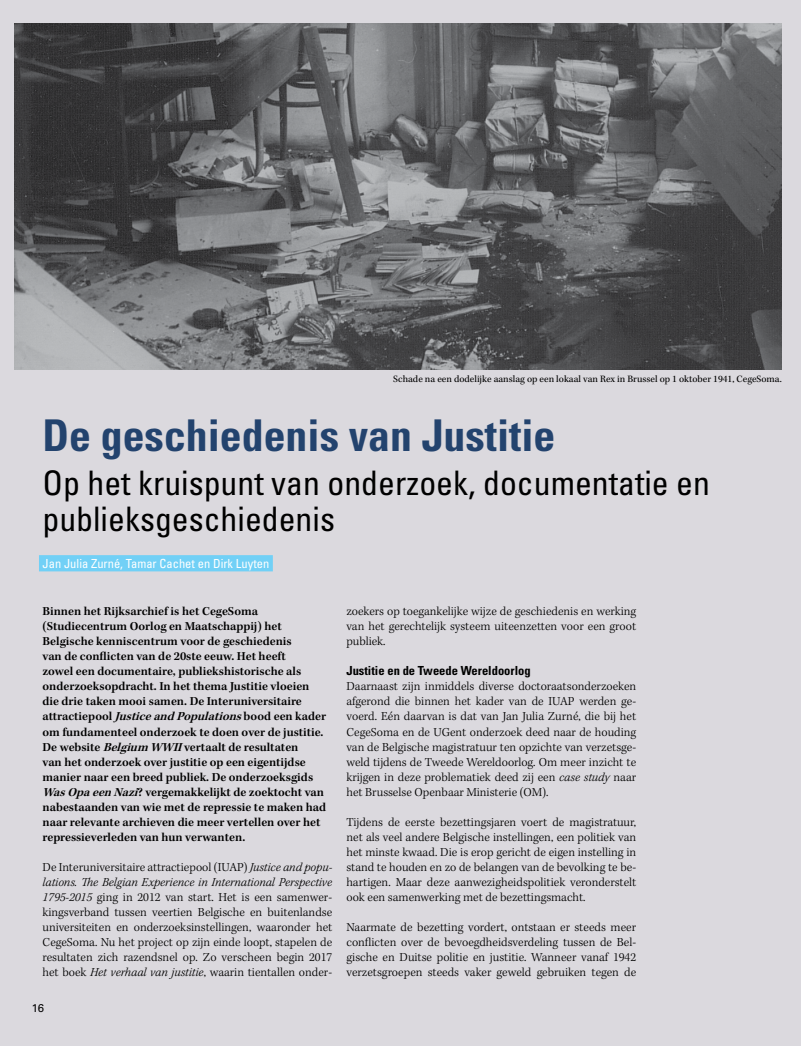
<style>
.page{position:relative;width:801px;height:1046px;background:#fff}
.page>*{position:absolute;margin:0;border:0;box-sizing:border-box;transform-origin:0 0}
.t1{font:700 condensed 43.75px "Univers";color:#23436e}
.t2{font:condensed 33.75px/36.2px "Univers";color:#000}
.t3{font:300 12.5px/15px "Kepler Std";color:#000;text-align:justify}
.t4{font:600 12.5px/15px "Kepler Std";color:#000}
.t5{font:condensed 12.5px "Univers LT Std";color:#fff}
.t6{font:700 condensed 12.5px "Univers LT Std";color:#000}
.t7{font:11.25px "Univers LT Std";color:#000}
.t8{font:10px "Kepler Std";color:#000}
.s1{font-style:italic}
</style>
<div class="page">
<div style="left:0;top:0;width:801px;height:1045px;background:#dbd9de"></div>
<div style="left:39px;top:555px;width:234px;height:16px;background:#71d0f6"></div>
<img style="left:15px;top:24px;width:767px;height:345px">
<p class="t8" style="left:393px;top:373px;width:390px">Schade na een dodelijke aanslag op een lokaal van Rex in Brussel op 1 oktober 1941, CegeSoma.</p>
<h1 class="t1" style="left:43px;top:409px;width:514px">De geschiedenis van Justitie</h1>
<h2 class="t2" style="left:43px;top:464px;width:669px">Op het kruispunt van onderzoek, documentatie en publieksgeschiedenis</h2>
<p class="t5" style="left:43px;top:555px;width:228px">Jan Julia Zurné, Tamar Cachet en Dirk Luyten</p>
<p class="t4" style="left:43px;top:604px;width:285px">Binnen het Rijksarchief is het CegeSoma (Studiecentrum Oorlog en Maatschappij) het Belgische kenniscentrum voor de geschiedenis<br>van de conflicten van de 20ste eeuw. Het heeft<br>zowel een documentaire, publiekshistorische als onderzoeksopdracht. In het thema Justitie vloeien die drie taken mooi samen. De Interuniversitaire attractiepool <span class="s1">JusticeandPopulations</span>bood een kader om fundamenteel onderzoek te doen over de justitie.<br>De website <span class="s1">Belgium WWII</span>vertaalt de resultaten<br>van het onderzoek over justitie op een eigentijdse manier naar een breed publiek. De onderzoeksgids <span class="s1">WasOpaeenNazi</span>? vergemakkelijkt de zoektocht van nabestaanden van wie met de repressie te maken had naar relevante archieven die meer vertellen over het repressieverleden van hun verwanten.</p>
<p class="t3" style="left:43px;top:859px;width:291px">De Interuniversitaire attractiepool (IUAP) <span class="s1">Justice and popu&shy;lations. The Belgian Experience in International Perspective 1795-2015</span> ging in 2012 van start. Het is een samenwer&shy;kingsverband tussen veertien Belgische en buitenlandse universiteiten en onderzoeksinstellingen, waaronder het CegeSoma. Nu het project op zijn einde loopt, stapelen de resultaten zich razendsnel op. Zo verscheen begin 2017 het boek <span class="s1">Het verhaal van justitie</span>, waarin tientallen onder-</p>
<p class="t7" style="left:32px;top:1000px;width:14px">16</p>
<p class="t3" style="left:346px;top:604px;width:291px">zoekers op toegankelijke wijze de geschiedenis en werking van het gerechtelijk systeem uiteenzetten voor een groot publiek.</p>
<p class="t6" style="left:346px;top:663px;width:186px">Justitie en de Tweede Wereldoorlog</p>
<p class="t3" style="left:346px;top:679px;width:291px">Daarnaast zijn inmiddels diverse doctoraatsonderzoeken afgerond die binnen het kader van de IUAP werden ge&shy;voerd. Eén daarvan is dat van Jan Julia Zurné, die bij het CegeSoma en de UGent onderzoek deed naar de houding van de Belgische magistratuur ten opzichte van verzetsge&shy;weld tijdens de Tweede Wereldoorlog. Om meer inzicht te krijgen in deze problematiek deed zij een <span class="s1">case study</span> naar het Brusselse Openbaar Ministerie (OM).</p>
<p class="t3" style="left:346px;top:814px;width:291px">Tijdens de eerste bezettingsjaren voert de magistratuur, net als veel andere Belgische instellingen, een politiek van het minste kwaad. Die is erop gericht de eigen instelling in stand te houden en zo de belangen van de bevolking te be&shy;hartigen. Maar deze aanwezigheidspolitiek veronderstelt ook een samenwerking met de bezettingsmacht.</p>
<p class="t3" style="left:346px;top:919px;width:291px">Naarmate de bezetting vordert, ontstaan er steeds meer conflicten over de bevoegdheidsverdeling tussen de Bel&shy;gische en Duitse politie en justitie. Wanneer vanaf 1942 verzetsgroepen steeds vaker geweld gebruiken tegen de</p>
</div>
